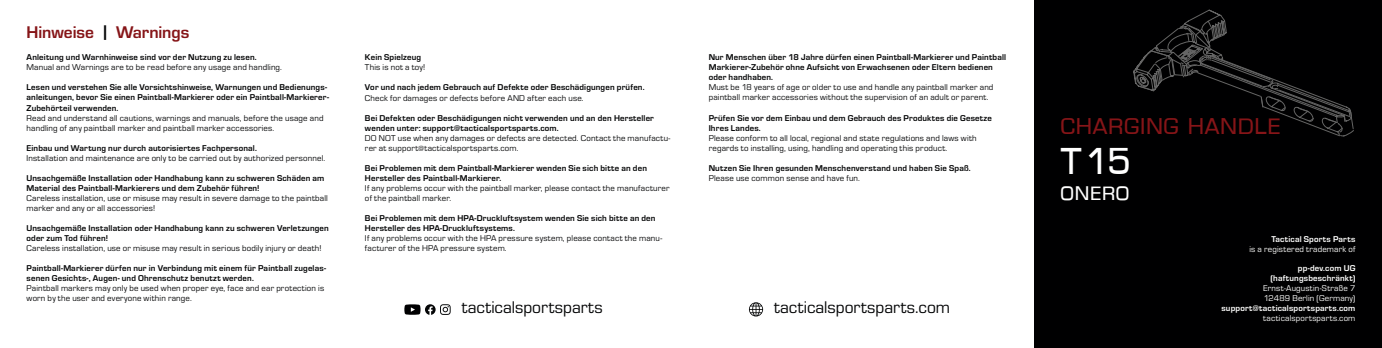
<style>
.page{position:relative;width:1382px;height:348px;background:#fff}
.page>*{position:absolute;margin:0;border:0;box-sizing:border-box;transform-origin:0 0}
.t1{font:45px "Euro Caps";color:#fff}
.t2{font:27.5px "Euro Caps";color:#861518}
.t3{font:23.75px "Euro Caps";color:#fff}
.t4{font:17.5px "Eurostile";color:#040506}
.t5{font:700 17.5px "Eurostile";letter-spacing:-.005em;color:#861518}
.t6{font:700 8.75px/10px "Eurostile";letter-spacing:.02em;color:#040506}
.t7{font:8.75px/10px "Eurostile";letter-spacing:.02em;color:#040506}
.t8{font:8.75px/10px "Eurostile";letter-spacing:.02em;color:#fff}
.t9{font:700 8.75px/10px "Eurostile";letter-spacing:.02em;color:#fff;text-align:right}
.s1{color:#040506}
</style>
<div class="page">
<div style="left:1035px;top:0;width:347px;height:347px;background:#000001"></div>
<svg style="left:1133px;top:9px;width:221px;height:127px"></svg>
<svg style="left:749px;top:302px;width:14px;height:14px"></svg>
<svg style="left:404px;top:304px;width:47px;height:10px"></svg>
<h3 class="t5" style="left:27px;top:20px;width:164px">Hinweise <span class="s1">|</span> Warnings</h3>
<p class="t6" style="left:27px;top:52px;width:232px">Anleitung und Warnhinweise sind vor der Nutzung zu lesen.</p>
<p class="t7" style="left:27px;top:62px;width:257px">Manual and Warnings are to be read before any usage and handling.</p>
<p class="t6" style="left:27px;top:82px;width:304px">Lesen und verstehen Sie alle Vorsichtshinweise, Warnungen und Bedienungs&shy;anleitungen, bevor Sie einen Paintball-Markierer oder ein Paintball-Markierer-<br>Zubehörteil verwenden.</p>
<p class="t7" style="left:27px;top:112px;width:298px">Read and understand all cautions, warnings and manuals, before the usage and handling of any paintball marker and paintball marker accessories.</p>
<p class="t6" style="left:27px;top:142px;width:232px">Einbau und Wartung nur durch autorisiertes Fachpersonal.</p>
<p class="t7" style="left:27px;top:152px;width:300px">Installation and maintenance are only to be carried out by authorized personnel.</p>
<p class="t6" style="left:27px;top:172px;width:299px">Unsachgemäße Installation oder Handhabung kann zu schweren Schäden am<br>Material des Paintball-Markierers und dem Zubehör führen!</p>
<p class="t7" style="left:27px;top:192px;width:303px">Careless installation, use or misuse may result in severe damage to the paintball marker and any or all accessories!</p>
<p class="t6" style="left:27px;top:222px;width:304px">Unsachgemäße Installation oder Handhabung kann zu schweren Verletzungen oder zum Tod führen!</p>
<p class="t7" style="left:27px;top:242px;width:296px">Careless installation, use or misuse may result in serious bodily injury or death!</p>
<p class="t6" style="left:27px;top:262px;width:301px">Paintball-Markierer dürfen nur in Verbindung mit einem für Paintball zugelas&shy;senen Gesichts-, Augen- und Ohrenschutz benutzt werden.</p>
<p class="t7" style="left:27px;top:282px;width:299px">Paintball markers may only be used when proper eye, face and ear protection is worn by the user and everyone within range.</p>
<p class="t6" style="left:365px;top:52px;width:58px">Kein Spielzeug</p>
<p class="t7" style="left:365px;top:62px;width:62px">This is not a toy!</p>
<p class="t6" style="left:365px;top:82px;width:281px">Vor und nach jedem Gebrauch auf Defekte oder Beschädigungen prüfen.</p>
<p class="t7" style="left:365px;top:92px;width:220px">Check for damages or defects before AND after each use.</p>
<p class="t6" style="left:365px;top:112px;width:290px">Bei Defekten oder Beschädigungen nicht verwenden und an den Hersteller wenden unter: support@tacticalsportsparts.com.</p>
<p class="t7" style="left:365px;top:132px;width:307px">DO NOT use when any damages or defects are detected. Contact the manufactu&shy;rer at support@tacticalsportsparts.com.</p>
<p class="t6" style="left:365px;top:162px;width:283px">Bei Problemen mit dem Paintball-Markierer wenden Sie sich bitte an den<br>Hersteller des Paintball-Markierer.</p>
<p class="t7" style="left:365px;top:182px;width:306px">If any problems occur with the paintball marker, please contact the manufacturer of the paintball marker.</p>
<p class="t6" style="left:365px;top:212px;width:292px">Bei Problemen mit dem HPA-Druckluftsystem wenden Sie sich bitte an den<br>Hersteller des HPA-Druckluftsystems.</p>
<p class="t7" style="left:365px;top:232px;width:299px">If any problems occur with the HPA pressure system, please contact the manu&shy;facturer of the HPA pressure system.</p>
<h3 class="t4" style="left:462px;top:295px;width:143px">tacticalsportsparts</h3>
<p class="t6" style="left:709px;top:52px;width:299px">Nur Menschen über 18 Jahre dürfen einen Paintball-Markierer und Paintball<br>Markierer-Zubehör ohne Aufsicht von Erwachsenen oder Eltern bedienen oder handhaben.</p>
<p class="t7" style="left:709px;top:82px;width:286px">Must be 18 years of age or older to use and handle any paintball marker and paintball marker accessories without the supervision of an adult or parent.</p>
<p class="t6" style="left:709px;top:112px;width:285px">Prüfen Sie vor dem Einbau und dem Gebrauch des Produktes die Gesetze<br>Ihres Landes.</p>
<p class="t7" style="left:709px;top:132px;width:270px">Please conform to all local, regional and state regulations and laws with regards to installing, using, handling and operating this product.</p>
<p class="t6" style="left:709px;top:162px;width:263px">Nutzen Sie Ihren gesunden Menschenverstand und haben Sie Spaß.</p>
<p class="t7" style="left:709px;top:172px;width:153px">Please use common sense and have fun.</p>
<h3 class="t4" style="left:774px;top:295px;width:177px">tacticalsportsparts.com</h3>
<h2 class="t2" style="left:1060px;top:109px;width:222px">CHARGING HANDLE</h2>
<h1 class="t1" style="left:1060px;top:133px;width:72px">T15</h1>
<h3 class="t3" style="left:1060px;top:179px;width:71px">ONERO</h3>
<p class="t9" style="left:1271px;top:233px;width:86px">Tactical Sports Parts</p>
<p class="t8" style="left:1249px;top:244px;width:107px">is a registered trademark of</p>
<p class="t9" style="left:1270px;top:262px;width:86px">pp-dev.com UG (haftungsbeschränkt)</p>
<p class="t8" style="left:1263px;top:282px;width:94px">Ernst-Augustin-Straße 7<br>12489 Berlin (Germany)</p>
<p class="t9" style="left:1221px;top:302px;width:135px">support@tacticalsportsparts.com</p>
<p class="t8" style="left:1263px;top:312px;width:94px">tacticalsportsparts.com</p>
</div>
